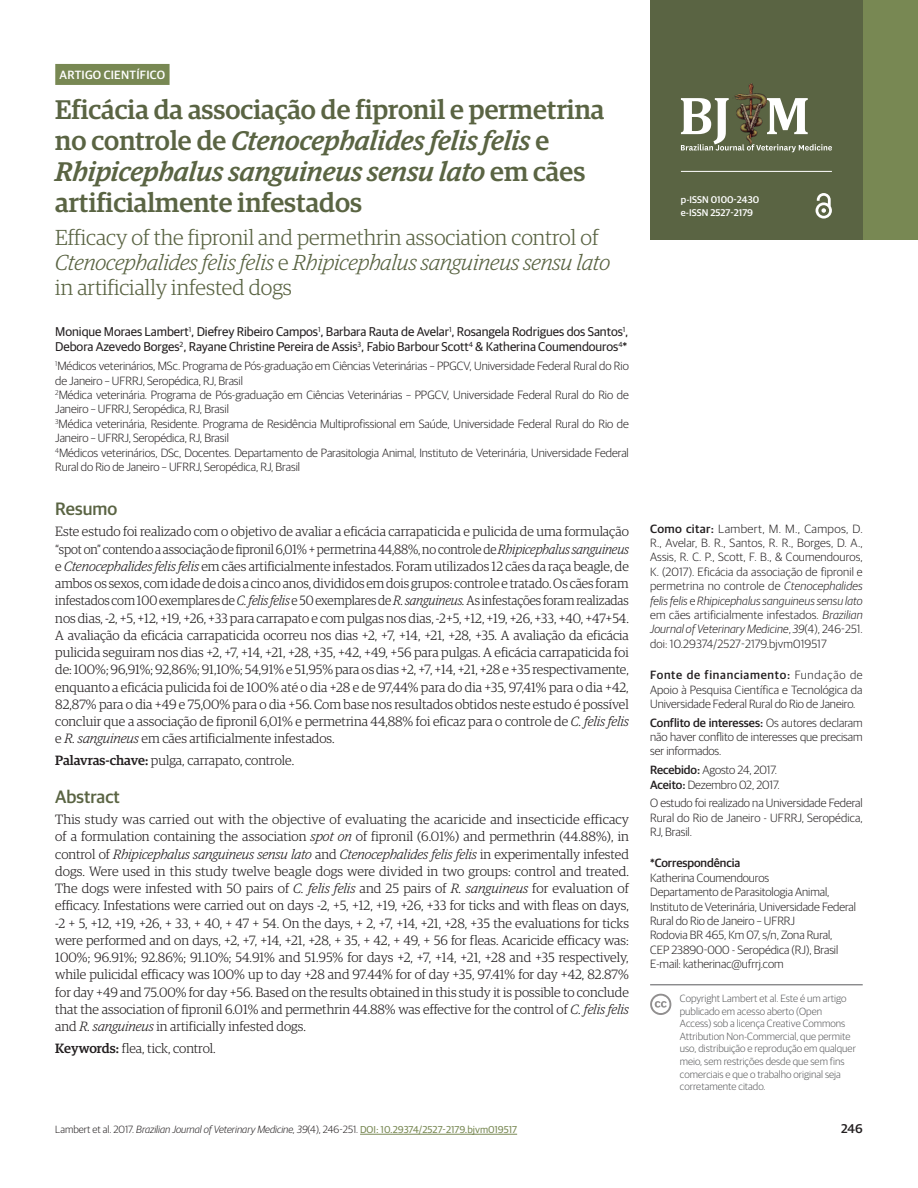
<style>
.page{position:relative;width:918px;height:1188px;background:#fff}
.page>*{position:absolute;margin:0;border:0;box-sizing:border-box;transform-origin:0 0}
.ArticleTitle{font:500 27px/31px "Guardian Egyptian";color:#5a6443}
.ArticleTitle-Trans1{font:300 21.75px/25px "Guardian Egyptian";color:#5a6443}
.AbstractTitle{font:500 18px "Guardian Sans";color:#5a6443}
.Abstract{font:300 13.5px/17.2px "Guardian Egyptian";color:#231f20;text-align:justify}
.Abstract-Trans1{font:300 13.5px/17.2px "Guardian Egyptian";color:#231f20;text-align:justify}
.Keywords{font:300 13.5px "Guardian Egyptian";color:#231f20}
.Keywords-Trans1{font:300 13.5px "Guardian Egyptian";color:#231f20}
.Authors{font:12.75px/15.3px "Guardian Sans";letter-spacing:-.005em;color:#231f20}
.t1{font:500 12.75px "Guardian Sans";color:#231f20}
.Affiliations{font:300 12px/14.4px "Guardian Sans";letter-spacing:-.005em;color:#231f20}
.HowToCite{font:300 12px/14.4px "Guardian Sans";letter-spacing:.01em;color:#231f20;text-align:justify;scale:1.04 1}
.Correspondence{font:300 12px/14.4px "Guardian Sans";letter-spacing:-.005em;color:#231f20}
.fnSupported-by{font:300 12px/14.4px "Guardian Sans";letter-spacing:-.005em;color:#231f20;text-align:justify}
.fnConflict{font:300 12px/14.4px "Guardian Sans";letter-spacing:-.005em;color:#231f20;text-align:justify}
.fnArticleOther{font:300 12px/14.4px "Guardian Sans";letter-spacing:.01em;color:#231f20;text-align:justify}
.History{font:300 12px "Guardian Sans";letter-spacing:-.01em;color:#231f20}
.t2{font:500 12px "Guardian Sans";letter-spacing:.02em;color:#fff}
.Legenda_bibliográfic{font:300 10.5px/12.6px "Guardian Sans";color:#58595b}
.t3{font:italic 300 10.5px "Guardian Sans";color:#231f20}
.t4{font:500 9.75px/12.6px "Guardian Sans";color:#fff}
.s1{font-style:italic}
.s2{font-weight:500}
.s3{font-style:normal}
.s4{font-weight:400;font-style:normal;font-size:10.05px;color:#788853}
</style>
<div class="page">
<hr style="left:360px;top:1134px;width:157px;height:1px;background:#788853">
<div style="left:857px;top:0;width:61px;height:240px;background:#788853"></div>
<div style="left:650px;top:0;width:213px;height:240px;background:#5a6443"></div>
<svg style="left:816px;top:193px;width:16px;height:26px"></svg>
<hr style="left:681px;top:171px;width:151px;height:1px;background:#fff">
<img style="left:734px;top:84px;width:32px;height:14px">
<svg style="left:681px;top:98px;width:151px;height:54px"></svg>
<svg style="left:650px;top:994px;width:21px;height:21px"></svg>
<div style="left:55px;top:64px;width:115px;height:21px;background:#788853"></div>
<hr style="left:650px;top:985px;width:213px;height:1px;background:#58595b">
<p class="t2" style="left:60px;top:66px;width:107px">ARTIGO CIENTÍFICO</p>
<p class="ArticleTitle" style="left:55px;top:92px;width:551px">Eficácia da associação de fipronil e permetrina no controle de <span class="s1">Ctenocephalides felis felis</span> e <span class="s1">Rhipicephalus sanguineus sensu lato</span> em cães artificialmente infestados</p>
<p class="ArticleTitle-Trans1" style="left:55px;top:224px;width:556px">Efficacy of the fipronil and permethrin association control of<br><span class="s1">Ctenocephalides felis felis</span> e <span class="s1">Rhipicephalus sanguineus sensu lato </span>in artificially infested dogs</p>
<p class="Authors" style="left:55px;top:323px;width:575px">Monique Moraes Lambert<sup>1</sup>, Diefrey Ribeiro Campos<sup>1</sup>, Barbara Rauta de Avelar<sup>1</sup>, Rosangela Rodrigues dos Santos<sup>1</sup>,<br>Debora Azevedo Borges<sup>2</sup>, Rayane Christine Pereira de Assis<sup>3</sup>, Fabio Barbour Scott<sup>4</sup> &amp; Katherina Coumendouros<sup>4</sup>*</p>
<p class="Affiliations" style="left:55px;top:358px;width:575px"><sup>1</sup>Médicos veterinários, MSc. Programa de Pós-graduação em Ciências Veterinárias – PPGCV, Universidade Federal Rural do Rio de Janeiro – UFRRJ, Seropédica, RJ, Brasil</p>
<p class="Affiliations" style="left:55px;top:387px;width:575px"><sup>2</sup>Médica veterinária. Programa de Pós-graduação em Ciências Veterinárias – PPGCV, Universidade Federal Rural do Rio de<br>Janeiro – UFRRJ, Seropédica, RJ, Brasil</p>
<p class="Affiliations" style="left:55px;top:416px;width:575px"><sup>3</sup>Médica veterinária, Residente. Programa de Residência Multiprofissional em Saúde, Universidade Federal Rural do Rio de<br>Janeiro – UFRRJ, Seropédica, RJ, Brasil</p>
<p class="Affiliations" style="left:55px;top:444px;width:575px"><sup>4</sup>Médicos veterinários, DSc, Docentes. Departamento de Parasitologia Animal, Instituto de Veterinária, Universidade Federal<br>Rural do Rio de Janeiro – UFRRJ, Seropédica, RJ, Brasil</p>
<p class="AbstractTitle" style="left:55px;top:496px;width:63px">Resumo</p>
<p class="Abstract" style="left:55px;top:522px;width:575px">Este estudo foi realizado com o objetivo de avaliar a eficácia carrapaticida e pulicida de uma formulação “spot on” contendo a associação de fipronil 6,01% + permetrina 44,88%, no controle de <span class="s1">Rhipicephalus sanguineus </span>e <span class="s1">Ctenocephalides felis felis</span> em cães artificialmente infestados. Foram utilizados 12 cães da raça beagle, de ambos os sexos, com idade de dois a cinco anos, divididos em dois grupos: controle e tratado. Os cães foram infestados com 100 exemplares de <span class="s1">C. felis felis</span> e 50 exemplares de <span class="s1">R. sanguineus.</span> As infestações foram realizadas nos dias, -2, +5, +12, +19, +26, +33 para carrapato e com pulgas nos dias, -2+5, +12, +19, +26, +33, +40, +47+54.<br>A avaliação da eficácia carrapaticida ocorreu nos dias +2, +7, +14, +21, +28, +35. A avaliação da eficácia pulicida seguiram nos dias +2, +7, +14, +21, +28, +35, +42, +49, +56 para pulgas. A eficácia carrapaticida foi de: 100%; 96,91%; 92,86%; 91,10%; 54,91% e 51,95% para os dias +2, +7, +14, +21, +28 e +35 respectivamente, enquanto a eficácia pulicida foi de 100% até o dia +28 e de 97,44% para do dia +35, 97,41% para o dia +42, 82,87% para o dia +49 e 75,00% para o dia +56. Com base nos resultados obtidos neste estudo é possível concluir que a associação de fipronil 6,01% e permetrina 44,88% foi eficaz para o controle de <span class="s1">C. felis felis </span>e <span class="s1">R. sanguineus</span> em cães artificialmente infestados.</p>
<p class="Keywords" style="left:55px;top:751px;width:240px"><span class="s2">Palavras-chave:</span> pulga, carrapato, controle.</p>
<p class="AbstractTitle" style="left:55px;top:783px;width:66px">Abstract</p>
<p class="Abstract-Trans1" style="left:55px;top:810px;width:575px">This study was carried out with the objective of evaluating the acaricide and insecticide efficacy of a formulation containing the association <span class="s1">spot on</span> of fipronil (6.01%) and permethrin (44.88%), in control of <span class="s1">Rhipicephalus sanguineus sensu lato</span> and <span class="s1">Ctenocephalides felis felis</span> in experimentally infested dogs. Were used in this study twelve beagle dogs were divided in two groups: control and treated.<br>The dogs were infested with 50 pairs of <span class="s1">C. felis felis</span> and 25 pairs of <span class="s1">R. sanguineus</span> for evaluation of efficacy. Infestations were carried out on days -2, +5, +12, +19, +26, +33 for ticks and with fleas on days, -2 + 5, +12, +19, +26, + 33, + 40, + 47 + 54. On the days, + 2, +7, +14, +21, +28, +35 the evaluations for ticks were performed and on days, +2, +7, +14, +21, +28, + 35, + 42, + 49, + 56 for fleas. Acaricide efficacy was:<br>100%; 96.91%; 92.86%; 91.10%; 54.91% and 51.95% for days +2, +7, +14, +21, +28 and +35 respectively, while pulicidal efficacy was 100% up to day +28 and 97.44% for of day +35, 97.41% for day +42, 82.87% for day +49 and 75.00% for day +56. Based on the results obtained in this study it is possible to conclude that the association of fipronil 6.01% and permethrin 44.88% was effective for the control of <span class="s1">C. felis felis </span>and <span class="s1">R. sanguineus</span> in artificially infested dogs.</p>
<p class="Keywords-Trans1" style="left:55px;top:1039px;width:162px"><span class="s2">Keywords:</span> flea, tick, control.</p>
<p class="t4" style="left:681px;top:193px;width:80px">p-ISSN 0100-2430 e-ISSN 2527-2179</p>
<p class="HowToCite" style="left:650px;top:520px;width:206px"><span class="s2">Como citar:</span> Lambert, M. M., Campos, D.<br>R., Avelar, B. R., Santos, R. R., Borges, D. A., Assis, R. C. P., Scott, F. B., &amp; Coumendouros, K. (2017). Eficácia da associação de fipronil e permetrina no controle de <span class="s1">Ctenocephalides felis felis</span> e <span class="s1">Rhipicephalus sanguineus sensu lato </span>em cães artificialmente infestados. <span class="s1">Brazilian Journal of Veterinary Medicine</span>, <span class="s1">39</span>(4), 246-251. doi: 10.29374/2527-2179.bjvm019517</p>
<p class="fnSupported-by" style="left:650px;top:667px;width:214px"><span class="s2">Fonte de financiamento:</span> Fundação de Apoio à Pesquisa Científica e Tecnológica da Universidade Federal Rural do Rio de Janeiro.</p>
<p class="fnConflict" style="left:650px;top:715px;width:214px"><span class="s2">Conflito de interesses:</span> Os autores declaram não haver conflito de interesses que precisam ser informados.</p>
<p class="History" style="left:650px;top:762px;width:129px"><span class="s2">Recebido:</span> Agosto 24, 2017.</p>
<p class="History" style="left:650px;top:776px;width:131px"><span class="s2">Aceito:</span> Dezembro 02, 2017.</p>
<p class="fnArticleOther" style="left:650px;top:795px;width:214px">O estudo foi realizado na Universidade Federal Rural do Rio de Janeiro - UFRRJ, Seropédica, RJ, Brasil.</p>
<p class="Correspondence" style="left:650px;top:855px;width:207px"><span class="s2">*Correspondência<br></span>Katherina Coumendouros<br>Departamento de Parasitologia Animal, Instituto de Veterinária, Universidade Federal Rural do Rio de Janeiro – UFRRJ<br>Rodovia BR 465, Km 07, s/n, Zona Rural,<br>CEP 23890-000 - Seropédica (RJ), Brasil E-mail: katherinac@ufrrj.com</p>
<p class="Legenda_bibliográfic" style="left:680px;top:991px;width:178px">Copyright Lambert et al. Este é um artigo publicado em acesso aberto (Open Access) sob a licença Creative Commons Attribution Non-Commercial, que permite uso, distribuição e reprodução em qualquer meio, sem restrições desde que sem fins comerciais e que o trabalho original seja corretamente citado.</p>
<p class="t3" style="left:55px;top:1122px;width:463px"><span class="s3">Lambert et al. 2017.</span> Brazilian Journal of Veterinary Medicine, 39<span class="s3">(4), 246-251.</span> <span class="s4">DOI: 10.29374/2527-2179.bjvm019517</span></p>
<p class="t1" style="left:841px;top:1119px;width:23px">246</p>
</div>
